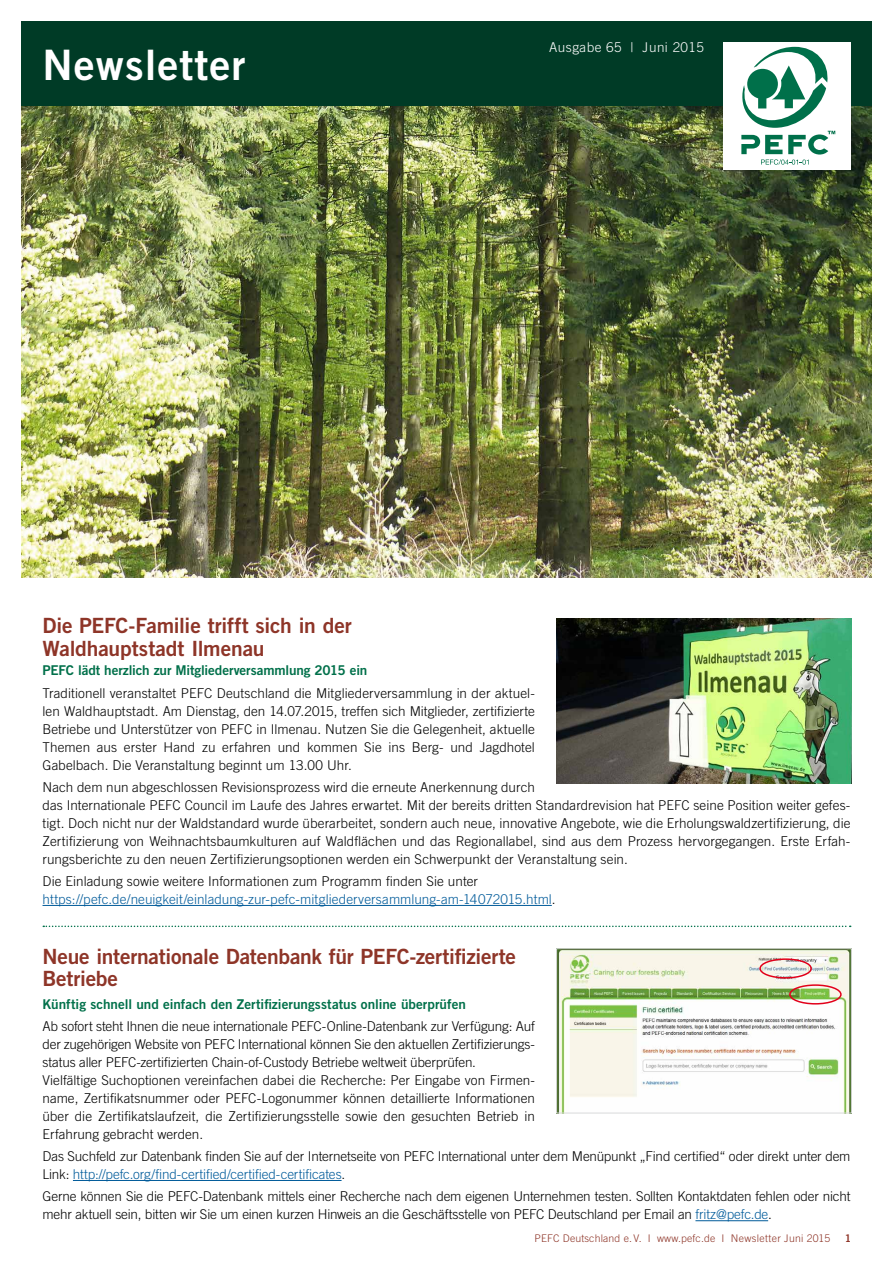
<style>
.page{position:relative;width:893px;height:1263px;background:#fff}
.page>*{position:absolute;margin:0;border:0;box-sizing:border-box;transform-origin:0 0}
.t1{font:42px "Trade Gothic LT Std Bd 2";letter-spacing:.025em;color:#fff}
.t2{font:21px/22.5px "Trade Gothic LT Std Bd 2";letter-spacing:-.01em;color:#8e3528}
.t3{font:300 13.5px/18px "Trade Gothic LT Std";color:#000}
.t4{font:300 13.5px/18px "Trade Gothic LT Std";letter-spacing:.005em;color:#005b9a}
.t5{font:13.5px "Trade Gothic LT Std Bd 2";color:#00704a}
.t6{font:300 13.5px "Trade Gothic LT Std";letter-spacing:.035em;color:#fff}
.t7{font:300 10.5px "Trade Gothic LT Std";letter-spacing:.015em;color:#8e3528}
.t8{font:10.5px "Trade Gothic LT Std Bd 2";color:#8e3528}
.s1{color:#000}
.s2{color:#005b9a}
</style>
<div class="page">
<img style="left:21px;top:106px;width:851px;height:471px">
<div style="left:21px;top:21px;width:851px;height:85px;background:#003b26"></div>
<div style="left:723px;top:42px;width:127px;height:128px;background:#fff"></div>
<svg style="left:741px;top:47px;width:94px;height:118px"></svg>
<hr style="left:43px;top:905px;width:509px;height:1px;background:#005b9a">
<hr style="left:73px;top:1180px;width:269px;height:1px;background:#005b9a">
<hr style="left:695px;top:1220px;width:73px;height:1px;background:#005b9a">
<svg style="left:43px;top:925px;width:808px;height:2px"></svg>
<img style="left:556px;top:619px;width:295px;height:164px">
<img style="left:558px;top:950px;width:292px;height:161px">
<div style="left:556px;top:948px;width:296px;height:165px;border:1px solid #d9dadb"></div>
<div style="left:759px;top:958px;width:53px;height:20px;border:2px solid #e2001a;border-radius:50%"></div>
<div style="left:789px;top:984px;width:53px;height:20px;border:2px solid #e2001a;border-radius:50%"></div>
<h1 class="t1" style="left:43px;top:38px;width:205px">Newsletter</h1>
<p class="t6" style="left:549px;top:39px;width:156px">Ausgabe 65 | Juni 2015</p>
<h2 class="t2" style="left:43px;top:614px;width:311px">Die PEFC-Familie trifft sich in der<br>Waldhauptstadt Ilmenau</h2>
<p class="t5" style="left:43px;top:662px;width:326px">PEFC lädt herzlich zur Mitgliederversammlung 2015 ein</p>
<p class="t3" style="left:43px;top:683px;width:494px;text-align:justify">Traditionell veranstaltet PEFC Deutschland die Mitgliederversammlung in der aktuel&shy;len Waldhauptstadt. Am Dienstag, den 14.07.2015, treffen sich Mitglieder, zertifizierte Betriebe und Unterstützer von PEFC in Ilmenau. Nutzen Sie die Gelegenheit, aktuelle Themen aus erster Hand zu erfahren und kommen Sie ins Berg- und Jagdhotel Gabelbach. Die Veranstaltung beginnt um 13.00 Uhr.</p>
<p class="t3" style="left:43px;top:778px;width:809px">Nach dem nun abgeschlossen Revisionsprozess wird die erneute Anerkennung durch<br>das Internationale PEFC Council im Laufe des Jahres erwartet. Mit der bereits dritten Standardrevision hat PEFC seine Position weiter gefes&shy;tigt. Doch nicht nur der Waldstandard wurde überarbeitet, sondern auch neue, innovative Angebote, wie die Erholungswaldzertifizierung, die Zertifizierung von Weihnachtsbaumkulturen auf Waldflächen und das Regionallabel, sind aus dem Prozess hervorgegangen. Erste Erfah&shy;rungsberichte zu den neuen Zertifizierungsoptionen werden ein Schwerpunkt der Veranstaltung sein.</p>
<p class="t4" style="left:43px;top:872px;width:515px"><span class="s1">Die Einladung sowie weitere Informationen zum Programm finden Sie unter </span>https://pefc.de/neuigkeit/einladung-zur-pefc-mitgliederversammlung-am-14072015.html<span class="s1">.</span></p>
<h2 class="t2" style="left:43px;top:945px;width:475px">Neue internationale Datenbank für PEFC-zertifizierte<br>Betriebe</h2>
<p class="t5" style="left:43px;top:995px;width:425px">Künftig schnell und einfach den Zertifizierungsstatus online überprüfen</p>
<p class="t3" style="left:43px;top:1017px;width:494px">Ab sofort steht Ihnen die neue internationale PEFC-Online-Datenbank zur Verfügung: Auf der zugehörigen Website von PEFC International können Sie den aktuellen Zertifizierungs&shy;status aller PEFC-zertifizierten Chain-of-Custody Betriebe weltweit überprüfen.<br>Vielfältige Suchoptionen vereinfachen dabei die Recherche: Per Eingabe von Firmen&shy;name, Zertifikatsnummer oder PEFC-Logonummer können detaillierte Informationen über die Zertifikatslaufzeit, die Zertifizierungsstelle sowie den gesuchten Betrieb in Erfahrung gebracht werden.</p>
<p class="t3" style="left:43px;top:1147px;width:809px">Das Suchfeld zur Datenbank finden Sie auf der Internetseite von PEFC International unter dem Menüpunkt „Find certified“ oder direkt unter dem<br>Link: <span class="s2">http://pefc.org/find-certified/certified-certificates</span>.</p>
<p class="t3" style="left:43px;top:1187px;width:809px">Gerne können Sie die PEFC-Datenbank mittels einer Recherche nach dem eigenen Unternehmen testen. Sollten Kontaktdaten fehlen oder nicht mehr aktuell sein, bitten wir Sie um einen kurzen Hinweis an die Geschäftsstelle von PEFC Deutschland per Email an <span class="s2">fritz@pefc.de</span>.</p>
<p class="t7" style="left:535px;top:1232px;width:297px">PEFC Deutschland e. V. I www.pefc.de I Newsletter Juni 2015</p>
<p class="t8" style="left:845px;top:1231px;width:8px">1</p>
</div>
